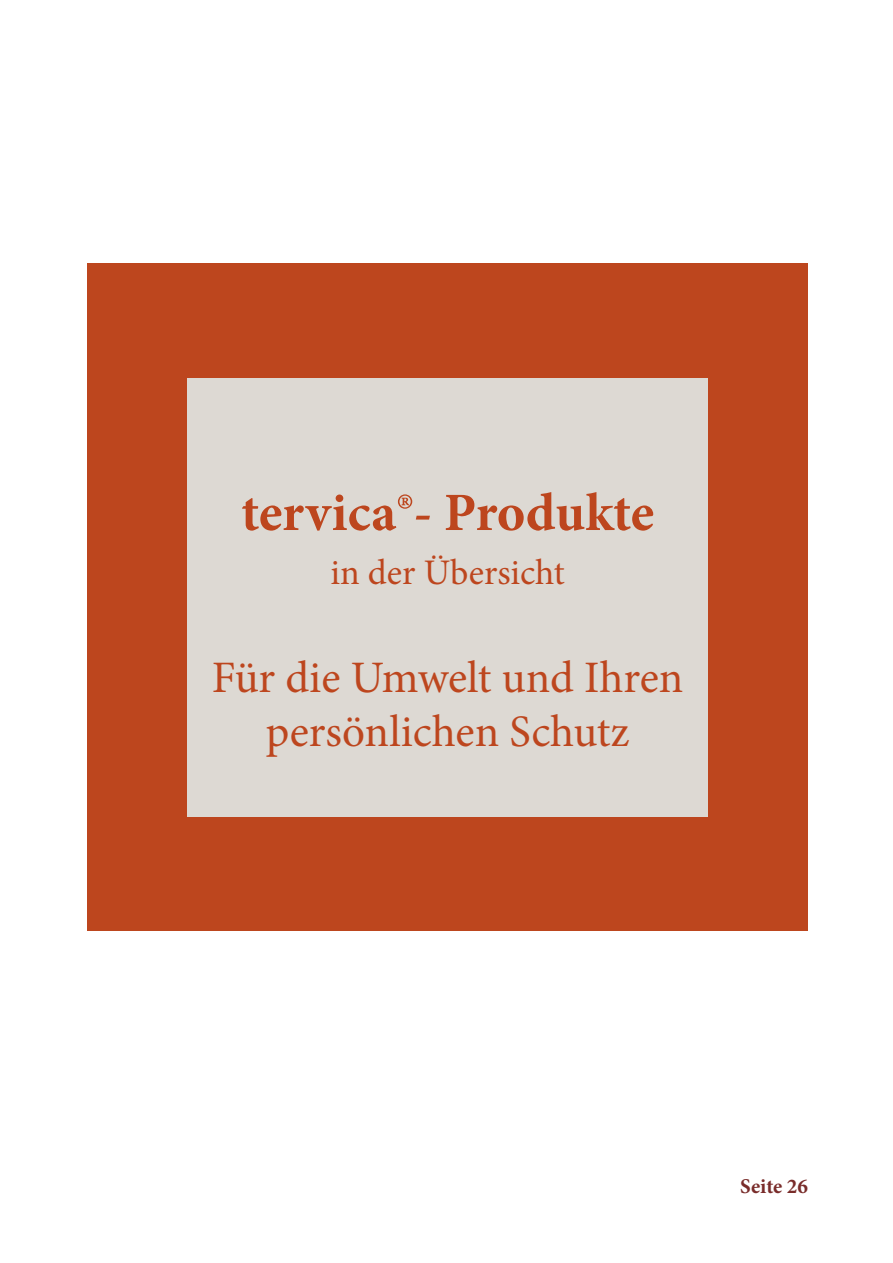
<style>
.page{position:relative;width:893px;height:1263px;background:#fff}
.page>*{position:absolute;margin:0;border:0;box-sizing:border-box;transform-origin:0 0}
.t1{font:700 54px "Minion Pro";letter-spacing:-.005em;color:#bd461e}
.t2{font:45px/54px "Minion Pro";color:#bd461e;text-align:center}
.t3{font:36px "Minion Pro";color:#bd461e}
.t4{font:700 21px "Minion Pro";letter-spacing:-.005em;color:#792c2a}
</style>
<div class="page">
<div style="left:87px;top:264px;width:721px;height:667px;background:#bd461e"></div>
<div style="left:187px;top:378px;width:521px;height:438px;background:#ddd9d3"></div>
<p class="t1" style="left:241px;top:475px;width:415px">tervica®- Produkte</p>
<p class="t3" style="left:330px;top:548px;width:236px">in der Übersicht</p>
<p class="t2" style="left:212px;top:651px;width:473px">Für die Umwelt und Ihren persönlichen Schutz</p>
<p class="t4" style="left:740px;top:1172px;width:69px">Seite 26</p>
</div>
